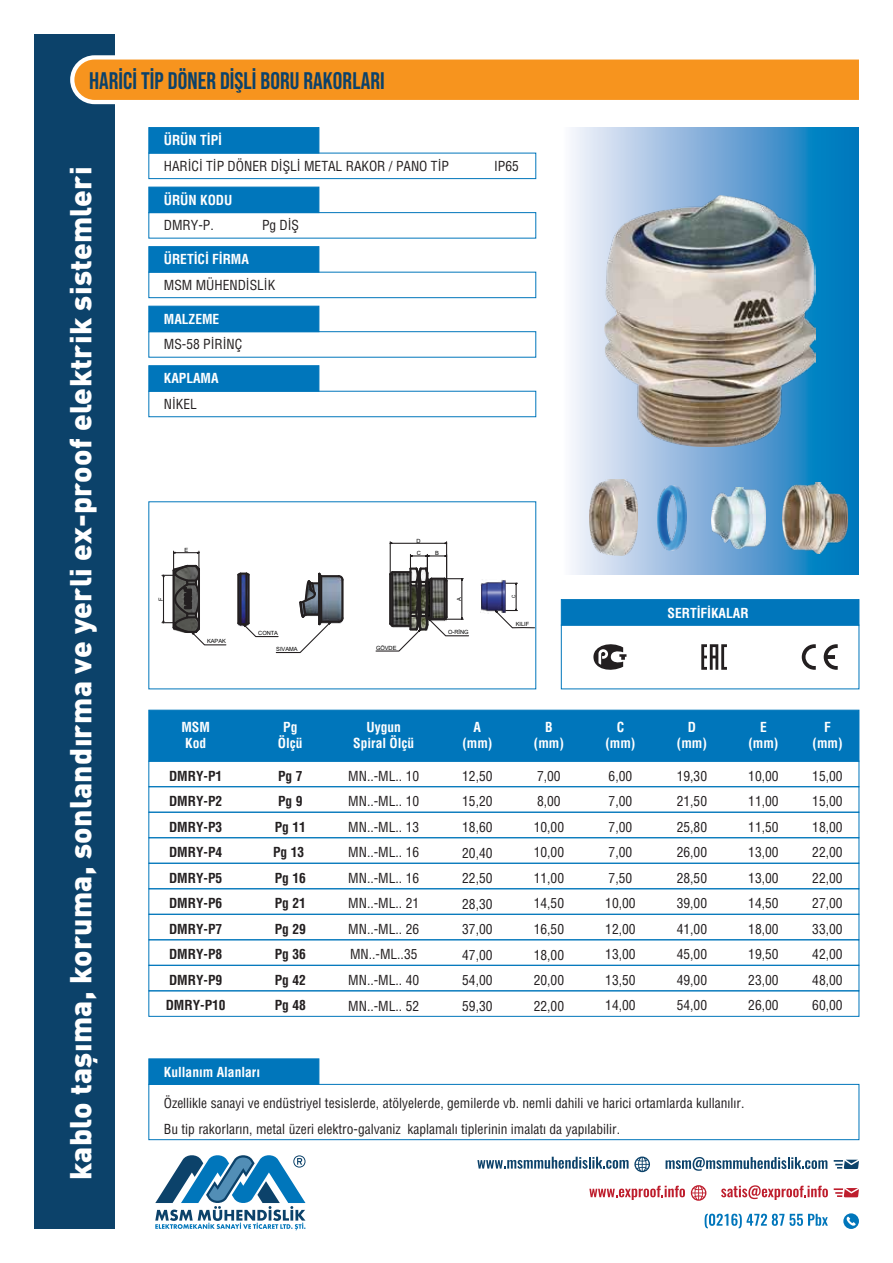
<style>
.page{position:relative;width:893px;height:1263px;background:#fff}
.page>*{position:absolute;margin:0;border:0;box-sizing:border-box;transform-origin:0 0}
.t1{font:900 30px "DIN Pro";letter-spacing:.01em;color:#fff}
.t2{font:700 24px "Bebas Neue Pro";letter-spacing:.005em;color:#0c426a}
.t3{font:condensed 13.5px/25.5px "Helvetica Tr";color:#231f20}
.t4{font:700 condensed 13.5px/16.2px "Helvetica Tr";color:#fff;text-align:center}
.t5{font:700 condensed 13.5px/25.5px "Helvetica Tr";color:#231f20;text-align:center}
.t6{font:5.7px "Arial";letter-spacing:-.005em;color:#010101}
.t7{font:4.95px "Arial";color:#010101;scale:.94 1}
</style>
<div class="page">
<div style="left:34px;top:34px;width:81px;height:1195px;background:#0c426a"></div>
<svg style="left:571px;top:128px;width:288px;height:446px;background:#74afd9"></svg>
<svg style="left:843px;top:1213px;width:16px;height:16px"></svg>
<svg style="left:705px;top:1214px;width:123px;height:14px"></svg>
<svg style="left:834px;top:1188px;width:25px;height:9px"></svg>
<svg style="left:721px;top:1185px;width:107px;height:15px"></svg>
<svg style="left:691px;top:1185px;width:15px;height:16px"></svg>
<svg style="left:589px;top:1186px;width:96px;height:14px"></svg>
<svg style="left:834px;top:1160px;width:25px;height:9px"></svg>
<svg style="left:666px;top:1157px;width:161px;height:14px"></svg>
<svg style="left:477px;top:1156px;width:173px;height:16px"></svg>
<div style="left:148px;top:127px;width:171px;height:26px;background:#0076bb"></div>
<div style="left:148px;top:153px;width:388px;height:26px;border:1px solid #0076bb"></div>
<div style="left:148px;top:187px;width:171px;height:26px;background:#0076bb"></div>
<div style="left:148px;top:212px;width:388px;height:26px;border:1px solid #0076bb"></div>
<div style="left:148px;top:246px;width:171px;height:27px;background:#0076bb;border:1px solid #0076bb"></div>
<div style="left:148px;top:272px;width:388px;height:26px;border:1px solid #0076bb"></div>
<div style="left:148px;top:306px;width:171px;height:26px;background:#0076bb;border:1px solid #0076bb"></div>
<div style="left:148px;top:331px;width:388px;height:27px;border:1px solid #0076bb"></div>
<div style="left:148px;top:365px;width:171px;height:27px;background:#0076bb;border:1px solid #0076bb"></div>
<div style="left:561px;top:625px;width:298px;height:64px;border:1px solid #0076bb"></div>
<div style="left:561px;top:599px;width:298px;height:26px;background:#0076bb;border:1px solid #0076bb"></div>
<svg style="left:701px;top:644px;width:26px;height:26px"></svg>
<svg style="left:593px;top:644px;width:33px;height:26px"></svg>
<svg style="left:802px;top:644px;width:14px;height:26px"></svg>
<svg style="left:824px;top:644px;width:14px;height:26px"></svg>
<div style="left:148px;top:1058px;width:171px;height:27px;background:#0076bb;border:1px solid #0076bb"></div>
<div style="left:148px;top:1084px;width:711px;height:56px;border:1px solid #0076bb"></div>
<svg style="left:70px;top:55px;width:789px;height:49px"></svg>
<svg style="left:155px;top:1155px;width:150px;height:75px"></svg>
<img style="left:590px;top:480px;width:47px;height:76px">
<img style="left:658px;top:485px;width:29px;height:66px">
<img style="left:711px;top:487px;width:55px;height:62px">
<img style="left:782px;top:482px;width:65px;height:71px">
<img style="left:605px;top:196px;width:210px;height:251px">
<svg style="left:497px;top:583px;width:39px;height:46px"></svg>
<svg style="left:237px;top:572px;width:107px;height:82px"></svg>
<svg style="left:162px;top:551px;width:65px;height:95px"></svg>
<hr style="left:392px;top:543px;width:53px;height:1px;background:#231f20">
<hr style="left:446px;top:542px;width:1px;height:39px;background:#231f20">
<hr style="left:390px;top:542px;width:1px;height:32px;background:#231f20">
<svg style="left:375px;top:554px;width:94px;height:98px"></svg>
<img style="left:480px;top:580px;width:28px;height:33px">
<div style="left:148px;top:710px;width:711px;height:51px;background:#0076bb;border:1px solid #0076bb"></div>
<div style="left:148px;top:761px;width:711px;height:26px;border:1px solid #0076bb"></div>
<div style="left:148px;top:786px;width:711px;height:27px;border:1px solid #0076bb"></div>
<div style="left:148px;top:812px;width:711px;height:26px;border:1px solid #0076bb"></div>
<div style="left:148px;top:837px;width:711px;height:27px;border:1px solid #0076bb"></div>
<div style="left:148px;top:863px;width:711px;height:26px;border:1px solid #0076bb"></div>
<div style="left:148px;top:888px;width:711px;height:27px;border:1px solid #0076bb"></div>
<div style="left:148px;top:914px;width:711px;height:26px;border:1px solid #0076bb"></div>
<div style="left:148px;top:939px;width:711px;height:27px;border:1px solid #0076bb"></div>
<div style="left:148px;top:965px;width:711px;height:26px;border:1px solid #0076bb"></div>
<div style="left:148px;top:990px;width:711px;height:27px;border:1px solid #0076bb"></div>
<h2 class="t2" style="left:89px;top:67px;width:297px">HARİCİ TİP DÖNER DİŞLİ BORU RAKORLARI</h2>
<h1 class="t1" style="left:60px;top:1180px;width:1015px;rotate:-90deg">kablo taşıma, koruma, sonlandırma ve yerli ex-proof elektrik sistemleri</h1>
<p class="t4" style="left:164px;top:132px;width:60px">ÜRÜN TİPİ</p>
<p class="t3" style="left:164px;top:153px;width:287px">HAR‹C‹ T‹P DÖNER D‹ŞL‹ METAL RAKOR / PANO T‹P</p>
<p class="t4" style="left:164px;top:192px;width:70px">ÜRÜN KODU</p>
<p class="t3" style="left:164px;top:212px;width:51px">DMRY-P.</p>
<p class="t3" style="left:262px;top:212px;width:39px">Pg DİŞ</p>
<p class="t4" style="left:164px;top:251px;width:87px">ÜRETİCİ FİRMA</p>
<p class="t3" style="left:164px;top:272px;width:113px">MSM MÜHENDİSLİK</p>
<p class="t4" style="left:164px;top:311px;width:57px">MALZEME</p>
<p class="t3" style="left:164px;top:331px;width:80px">MS-58 PİRİNÇ</p>
<p class="t4" style="left:164px;top:370px;width:56px">KAPLAMA</p>
<p class="t3" style="left:164px;top:391px;width:35px">NİKEL</p>
<p class="t3" style="left:494px;top:153px;width:26px">IP65</p>
<p class="t6" style="left:157px;top:601px;width:5px;rotate:-90deg">F</p>
<p class="t6" style="left:184px;top:546px;width:5px">E</p>
<p class="t6" style="left:207px;top:637px;width:20px">KAPAK</p>
<p class="t6" style="left:258px;top:629px;width:21px">CONTA</p>
<p class="t6" style="left:276px;top:645px;width:23px">SIVAMA</p>
<p class="t6" style="left:376px;top:644px;width:22px">GÖVDE</p>
<p class="t6" style="left:416px;top:537px;width:6px">D</p>
<p class="t6" style="left:417px;top:549px;width:6px">C</p>
<p class="t6" style="left:435px;top:549px;width:5px">B</p>
<p class="t6" style="left:455px;top:601px;width:5px;rotate:-90deg">A</p>
<p class="t6" style="left:448px;top:628px;width:22px">O-RİNG</p>
<p class="t7" style="left:510px;top:598px;width:5px;rotate:-90deg">C</p>
<p class="t6" style="left:516px;top:620px;width:15px">KILIF</p>
<p class="t4" style="left:605px;top:718px;width:31px">C (mm)</p>
<p class="t4" style="left:353px;top:718px;width:63px">Uygun<br>Spiral Ölçü</p>
<p class="t3" style="left:348px;top:763px;width:72px">MN..-ML.. 10<br>MN..-ML.. 10<br>MN..-ML.. 13<br>MN..-ML.. 16<br>MN..-ML.. 16<br>MN..-ML.. 21<br>MN..-ML.. 26<br>MN..-ML..35<br>MN..-ML.. 40<br>MN..-ML.. 52</p>
<p class="t4" style="left:534px;top:718px;width:31px">B (mm)</p>
<p class="t3" style="left:534px;top:763px;width:32px">7,00<br>8,00<br>10,00<br>10,00<br>11,00<br>14,50<br>16,50<br>18,00<br>20,00<br>22,00</p>
<p class="t4" style="left:462px;top:718px;width:31px">A (mm)</p>
<p class="t3" style="left:462px;top:763px;width:32px;text-align:justify">12,50<br>15,20<br>18,60<br>20,40<br>22,50<br>28,30<br>37,00<br>47,00<br>54,00<br>59,30</p>
<p class="t4" style="left:181px;top:719px;width:30px;text-align:left">MSM<br>Kod</p>
<p class="t4" style="left:278px;top:719px;width:26px">Pg<br>Ölçü</p>
<p class="t5" style="left:273px;top:763px;width:34px">Pg 7<br>Pg 9<br>Pg 11<br>Pg 13<br>Pg 16<br>Pg 21<br>Pg 29<br>Pg 36<br>Pg 42<br>Pg 48</p>
<p class="t3" style="left:605px;top:763px;width:32px">6,00<br>7,00<br>7,00<br>7,00<br>7,50<br>10,00<br>12,00<br>13,00<br>13,50<br>14,00</p>
<p class="t5" style="left:166px;top:763px;width:62px;text-align:left">DMRY-P1<br>DMRY-P2<br>DMRY-P3<br>DMRY-P4<br>DMRY-P5<br>DMRY-P6<br>DMRY-P7<br>DMRY-P8<br>DMRY-P9<br>DMRY-P10</p>
<p class="t4" style="left:164px;top:1063px;width:98px">Kullanım Alanları</p>
<p class="t4" style="left:668px;top:605px;width:83px">SERTİFİKALAR</p>
<p class="t4" style="left:677px;top:718px;width:31px">D (mm)</p>
<p class="t3" style="left:677px;top:763px;width:32px;text-align:justify">19,30<br>21,50<br>25,80<br>26,00<br>28,50<br>39,00<br>41,00<br>45,00<br>49,00<br>54,00</p>
<p class="t4" style="left:748px;top:718px;width:31px">E (mm)</p>
<p class="t3" style="left:748px;top:763px;width:32px;text-align:justify">10,00<br>11,00<br>11,50<br>13,00<br>13,00<br>14,50<br>18,00<br>19,50<br>23,00<br>26,00</p>
<p class="t3" style="left:164px;top:1090px;width:582px">Özellikle sanayi ve endüstriyel tesislerde, atölyelerde, gemilerde vb. nemli dahili ve harici ortamlarda kullanılır.<br>Bu tip rakorların, metal üzeri elektro-galvaniz kaplamalı tiplerinin imalatı da yapılabilir.</p>
<p class="t4" style="left:812px;top:718px;width:31px">F (mm)</p>
<p class="t3" style="left:812px;top:763px;width:32px;text-align:justify">15,00<br>15,00<br>18,00<br>22,00<br>22,00<br>27,00<br>33,00<br>42,00<br>48,00<br>60,00</p>
</div>
